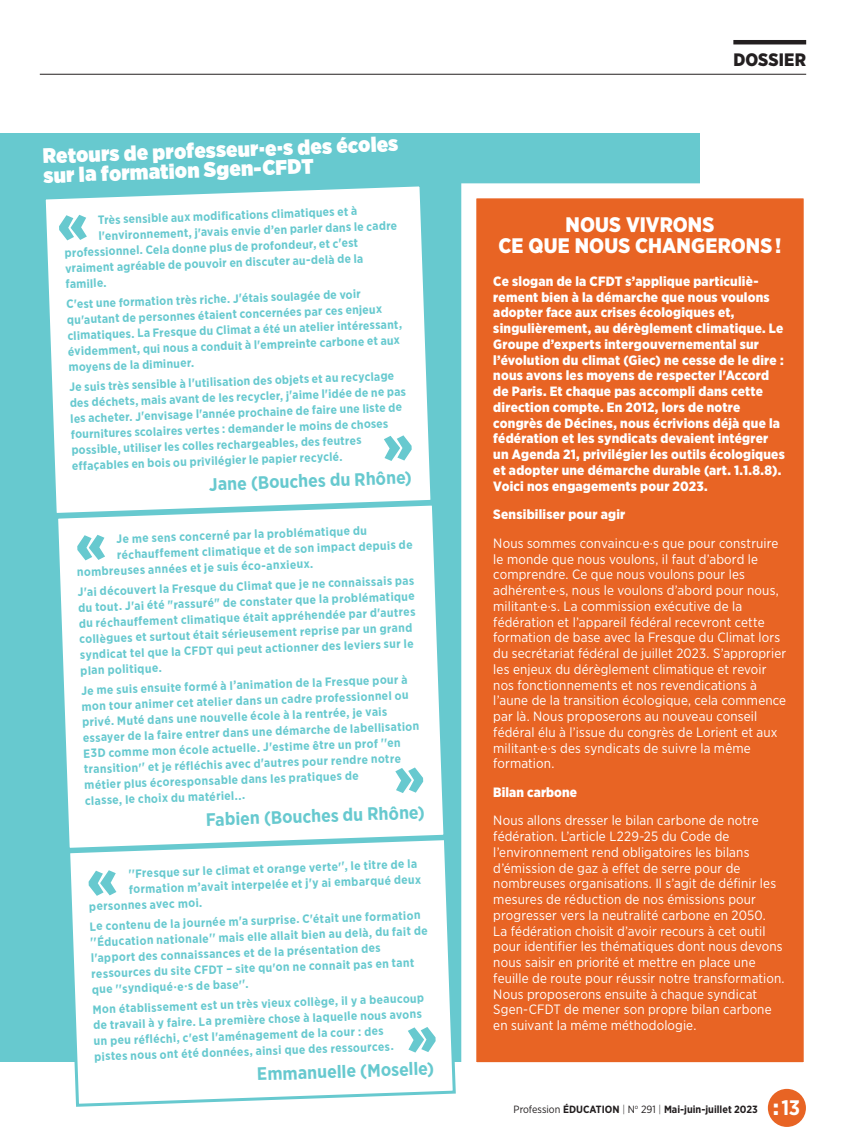
<style>
.page{position:relative;width:846px;height:1143px;background:#fff}
.page>*{position:absolute;margin:0;border:0;box-sizing:border-box;transform-origin:0 0}
.t1{font:900 21px/19.5px "Gotham Narrow";color:#fff}
.t2{font:900 21px/21px "Gotham Narrow";letter-spacing:.005em;color:#fff;text-align:center}
.t3{font:700 21px "Gotham Narrow";color:#fff}
.t4{font:700 18px "Gotham Narrow";color:#67c9cf}
.t5{font:900 18px "Gotham Narrow";letter-spacing:.01em;color:#231f20}
.t6{font:13.5px/15.8px "Gotham Narrow";letter-spacing:.01em;color:#fff}
.t7{font:900 13.5px/15.8px "Gotham Narrow";letter-spacing:.015em;color:#fff}
.t8{font:700 12px/15.8px "Gotham Narrow";color:#67c9cf}
.t9{font:700 10.5px "Gotham Narrow";color:#231f20}
.s1{font-weight:400}
.s2{font-weight:300}
.s3{font-weight:900}
</style>
<div class="page">
<hr style="left:40px;top:74px;width:766px;height:1px;background:#231f20">
<hr style="left:733px;top:40px;width:73px;height:4px;background:#231f20">
<div style="left:767px;top:1089px;width:38px;height:38px;background:#e86424;border-radius:50%"></div>
<div style="left:0;top:134px;width:699px;height:928px;background:#67c9cf"></div>
<div style="left:468px;top:191px;width:343px;height:879px;background:#e86424"></div>
<div style="left:461px;top:183px;width:357px;height:894px;border:15px solid #fff"></div>
<div style="left:70px;top:852px;width:386px;height:255px;background:#fff"></div>
<div style="left:45px;top:186px;width:386px;height:315px;background:#fff"></div>
<svg style="left:56px;top:501px;width:389px;height:351px;background:#f4fbfb"></svg>
<svg style="left:407px;top:1027px;width:29px;height:26px"></svg>
<svg style="left:88px;top:870px;width:28px;height:26px"></svg>
<svg style="left:59px;top:215px;width:28px;height:26px"></svg>
<svg style="left:383px;top:435px;width:29px;height:26px"></svg>
<svg style="left:77px;top:535px;width:28px;height:26px"></svg>
<svg style="left:395px;top:767px;width:28px;height:26px"></svg>
<h1 class="t1" style="left:43px;top:146px;width:357px;rotate:-2deg">Retours de professeur·e·s des écoles sur la formation Sgen-CFDT</h1>
<p class="t8" style="left:98px;top:212px;width:261px;rotate:-2deg">Très sensible aux modifications climatiques et à</p>
<p class="t8" style="left:98px;top:228px;width:300px;rotate:-2deg">l'environnement, j'avais envie d’en parler dans le cadre</p>
<p class="t8" style="left:64px;top:245px;width:295px;rotate:-2deg">professionnel. Cela donne plus de profondeur, et c'est</p>
<p class="t8" style="left:65px;top:261px;width:300px;rotate:-2deg">vraiment agréable de pouvoir en discuter au-delà de la</p>
<p class="t8" style="left:65px;top:276px;width:42px;rotate:-2deg">famille.</p>
<p class="t8" style="left:66px;top:296px;width:336px;rotate:-2deg">C'est une formation très riche. J'étais soulagée de voir qu'autant de personnes étaient concernées par ces enjeux climatiques. La Fresque du Climat a été un atelier intéressant, évidemment, qui nous a conduit à l'empreinte carbone et aux moyens de la diminuer.</p>
<p class="t8" style="left:69px;top:379px;width:338px;rotate:-2deg">Je suis très sensible à l'utilisation des objets et au recyclage des déchets, mais avant de les recycler, j'aime l'idée de ne pas les acheter. J'envisage l'année prochaine de faire une liste de fournitures scolaires vertes : demander le moins de choses possible, utiliser les colles rechargeables, des feutres effaçables en bois ou privilégier le papier recyclé.</p>
<h2 class="t4" style="left:208px;top:473px;width:204px;rotate:-2deg">Jane (Bouches du Rhône)</h2>
<p class="t8" style="left:116px;top:531px;width:252px;rotate:-2deg">Je me sens concerné par la problématique du</p>
<p class="t8" style="left:117px;top:547px;width:297px;rotate:-2deg">réchauffement climatique et de son impact depuis de</p>
<p class="t8" style="left:77px;top:564px;width:238px;rotate:-2deg">nombreuses années et je suis éco-anxieux.</p>
<p class="t8" style="left:77px;top:584px;width:338px;rotate:-2deg">J'ai découvert la Fresque du Climat que je ne connaissais pas du tout. J'ai été "rassuré" de constater que la problématique du réchauffement climatique était appréhendée par d'autres collègues et surtout était sérieusement reprise par un grand syndicat tel que la CFDT qui peut actionner des leviers sur le plan politique.</p>
<p class="t8" style="left:81px;top:683px;width:338px;rotate:-2deg">Je me suis ensuite formé à l’animation de la Fresque pour à mon tour animer cet atelier dans un cadre professionnel ou privé. Muté dans une nouvelle école à la rentrée, je vais essayer de la faire entrer dans une démarche de labellisation E3D comme mon école actuelle. J'estime être un prof ''en transition'' et je réfléchis avec d'autres pour rendre notre métier plus écoresponsable dans les pratiques de<br>classe, le choix du matériel...</p>
<h2 class="t4" style="left:205px;top:808px;width:221px;rotate:-2deg">Fabien (Bouches du Rhône)</h2>
<p class="t8" style="left:128px;top:866px;width:290px;rotate:-2deg">''Fresque sur le climat et orange verte'', le titre de la</p>
<p class="t8" style="left:129px;top:881px;width:293px;rotate:-2deg">formation m’avait interpelée et j'y ai embarqué deux</p>
<p class="t8" style="left:89px;top:899px;width:115px;rotate:-2deg">personnes avec moi.</p>
<p class="t8" style="left:89px;top:919px;width:339px;rotate:-2deg">Le contenu de la journée m'a surprise. C'était une formation ''Éducation nationale'' mais elle allait bien au delà, du fait de l'apport des connaissances et de la présentation des ressources du site CFDT – site qu'on ne connait pas en tant que ''syndiqué·e·s de base''.</p>
<p class="t8" style="left:92px;top:1001px;width:333px;rotate:-2deg">Mon établissement est un très vieux collège, il y a beaucoup de travail à y faire. La première chose à laquelle nous avons un peu réfléchi, c'est l'aménagement de la cour : des<br>pistes nous ont été données, ainsi que des ressources.</p>
<h2 class="t4" style="left:257px;top:1063px;width:179px;rotate:-2deg">Emmanuelle (Moselle)</h2>
<h2 class="t5" style="left:733px;top:48px;width:74px">DOSSIER</h2>
<h1 class="t2" style="left:498px;top:214px;width:284px">NOUS VIVRONS<br>CE QUE NOUS CHANGERONS !</h1>
<p class="t7" style="left:493px;top:273px;width:293px">Ce slogan de la CFDT s’applique particuliè&shy;rement bien à la démarche que nous voulons adopter face aux crises écologiques et, singulièrement, au dérèglement climatique. Le Groupe d’experts intergouvernemental sur l’évolution du climat (Giec) ne cesse de le dire : nous avons les moyens de respecter l'Accord de Paris. Et chaque pas accompli dans cette direction compte. En 2012, lors de notre congrès de Décines, nous écrivions déjà que la fédération et les syndicats devaient intégrer un Agenda 21, privilégier les outils écologiques et adopter une démarche durable (art. 1.1.8.8).<br>Voici nos engagements pour 2023.</p>
<p class="t7" style="left:493px;top:506px;width:133px">Sensibiliser pour agir</p>
<p class="t6" style="left:493px;top:535px;width:294px">Nous sommes convaincu·e·s que pour construire le monde que nous voulons, il faut d’abord le comprendre. Ce que nous voulons pour les adhérent·e·s, nous le voulons d’abord pour nous, militant·e·s. La commission exécutive de la fédération et l’appareil fédéral recevront cette formation de base avec la Fresque du Climat lors du secrétariat fédéral de juillet 2023. S’approprier les enjeux du dérèglement climatique et revoir nos fonctionnements et nos revendications à l’aune de la transition écologique, cela commence par là. Nous proposerons au nouveau conseil fédéral élu à l’issue du congrès de Lorient et aux militant·e·s des syndicats de suivre la même formation.</p>
<p class="t7" style="left:493px;top:784px;width:85px">Bilan carbone</p>
<p class="t6" style="left:493px;top:812px;width:293px">Nous allons dresser le bilan carbone de notre fédération. L’article L229-25 du Code de l’environnement rend obligatoires les bilans d’émission de gaz à effet de serre pour de nombreuses organisations. Il s’agit de définir les mesures de réduction de nos émissions pour progresser vers la neutralité carbone en 2050.<br>La fédération choisit d’avoir recours à cet outil pour identifier les thématiques dont nous devons nous saisir en priorité et mettre en place une feuille de route pour réussir notre transformation.<br>Nous proposerons ensuite à chaque syndicat Sgen-CFDT de mener son propre bilan carbone en suivant la même méthodologie.</p>
<p class="t9" style="left:513px;top:1102px;width:246px"><span class="s1">Profession</span> ÉDUCATION <span class="s2">|</span> <span class="s1">N</span><sup>o</sup> <span class="s1">291</span> <span class="s2">|</span> Mai-juin-juillet 2023</p>
<h1 class="t3" style="left:773px;top:1094px;width:28px"><span class="s3">:</span> 13</h1>
</div>
